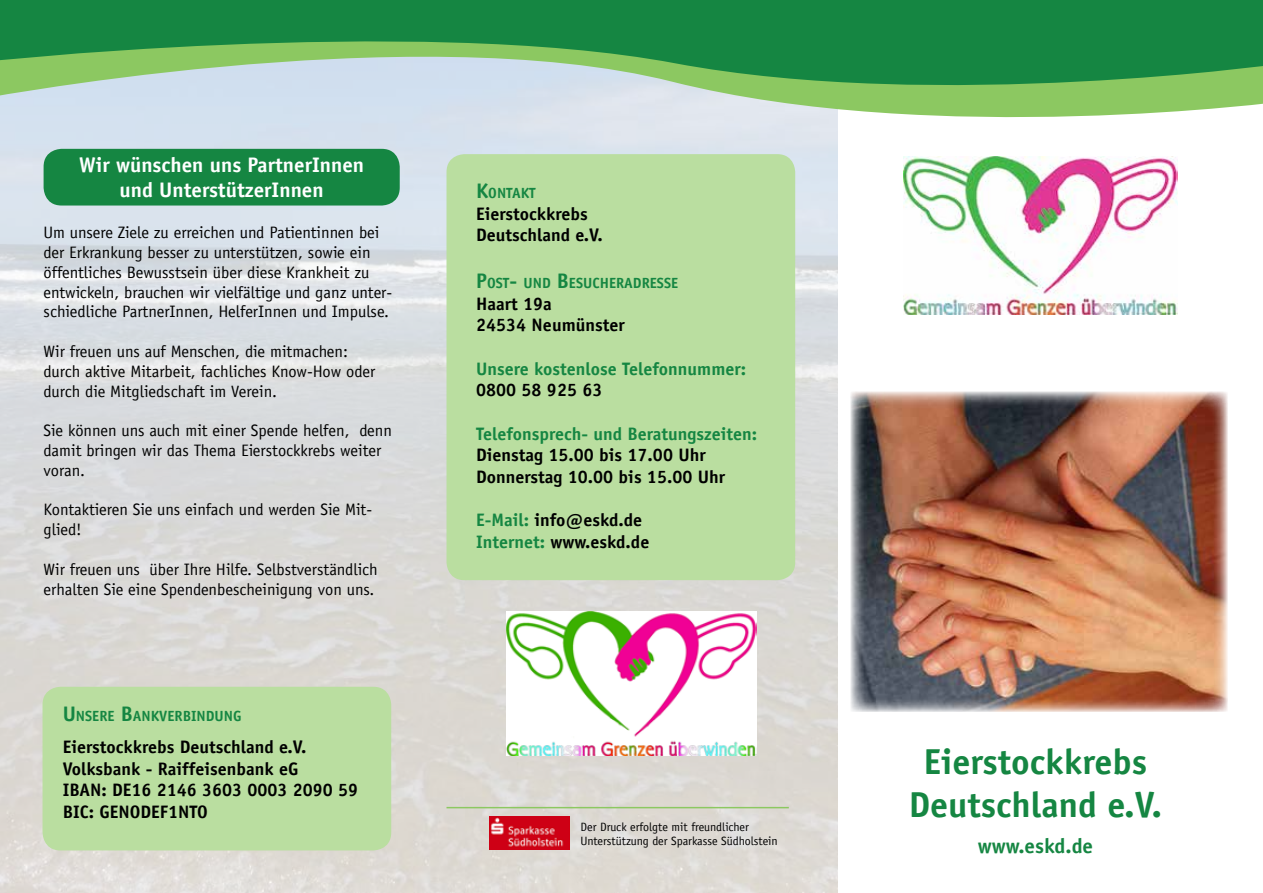
<style>
.page{position:relative;width:1263px;height:893px;background:#fff}
.page>*{position:absolute;margin:0;border:0;box-sizing:border-box;transform-origin:0 0}
.t1{font:700 36px/43.2px "Officina Sans";color:#158642;text-align:center}
.t2{font:700 21px/25.2px "Officina Sans";color:#fff;text-align:center}
.t3{font:700 21px "Officina Sans";color:#158642}
.t4{font:700 18px/21.6px "Officina Sans";color:#000}
.t5{font:700 18px "Officina Sans";color:#158642}
.t6{font:16.5px/19.8px "Officina Sans";color:#000}
.t7{font:700 14.7px "Officina Sans";color:#158642}
.t8{font:12px/14.4px "Officina Sans";color:#000}
.s1{font-size:21px}
.s2{color:#158642}
</style>
<div class="page">
<img style="left:0;top:148px;width:838px;height:745px">
<div style="left:44px;top:149px;width:356px;height:57px;background:#158642;border-radius:18px"></div>
<img style="left:903px;top:156px;width:275px;height:158px">
<svg style="left:0;top:112px;width:1165px;height:36px;fill:#dbe3ef"></svg>
<svg style="left:0;top:0;width:1263px;height:112px;background:#5aa870"></svg>
<div style="left:446px;top:154px;width:349px;height:426px;background:#badea0;border-radius:18px"></div>
<div style="left:43px;top:687px;width:348px;height:163px;background:#badea0;border-radius:18px"></div>
<img style="left:850px;top:392px;width:377px;height:320px">
<img style="left:507px;top:612px;width:249px;height:143px">
<img style="left:489px;top:817px;width:80px;height:32px">
<hr style="left:446px;top:807px;width:343px;height:1px;background:#8cc861">
<p class="t2" style="left:79px;top:152px;width:287px">Wir wünschen uns PartnerInnen und UnterstützerInnen</p>
<p class="t6" style="left:44px;top:223px;width:350px">Um unsere Ziele zu erreichen und Patientinnen bei der Erkrankung besser zu unterstützen, sowie ein öffentliches Bewusstsein über diese Krankheit zu entwickeln, brauchen wir vielfältige und ganz unter&shy;schiedliche PartnerInnen, HelferInnen und Impulse.</p>
<p class="t6" style="left:44px;top:342px;width:333px">Wir freuen uns auf Menschen, die mitmachen: durch aktive Mitarbeit, fachliches Know-How oder durch die Mitgliedschaft im Verein.</p>
<p class="t6" style="left:44px;top:421px;width:350px">Sie können uns auch mit einer Spende helfen, denn damit bringen wir das Thema Eierstockkrebs weiter voran.</p>
<p class="t6" style="left:44px;top:500px;width:330px">Kontaktieren Sie uns einfach und werden Sie Mit&shy;glied!</p>
<p class="t6" style="left:44px;top:559px;width:336px">Wir freuen uns über Ihre Hilfe. Selbstverständlich erhalten Sie eine Spendenbescheinigung von uns.</p>
<p class="t7" style="left:63px;top:706px;width:180px"><span class="s1">U</span> NSERE <span class="s1">B</span>ANKVERBINDUNG</p>
<p class="t4" style="left:63px;top:736px;width:297px">Eierstockkrebs Deutschland e.V.<br>Volksbank - Raiffeisenbank eG<br>IBAN: DE16 2146 3603 0003 2090 59<br>BIC: GENODEF1NTO</p>
<p class="t7" style="left:476px;top:184px;width:61px"><span class="s1">K</span>ONTAKT</p>
<p class="t4" style="left:476px;top:203px;width:128px">Eierstockkrebs<br>Deutschland e.V.</p>
<p class="t7" style="left:476px;top:274px;width:203px"><span class="s1">P</span>OST<span class="s1">-</span> UND <span class="s1">B</span>ESUCHERADRESSE</p>
<p class="t4" style="left:476px;top:293px;width:150px">Haart 19a<br>24534 Neumünster</p>
<p class="t5" style="left:476px;top:357px;width:271px">Unsere kostenlose Telefonnummer:</p>
<p class="t4" style="left:476px;top:379px;width:128px">0800 58 925 63</p>
<p class="t5" style="left:476px;top:422px;width:282px">Telefonsprech- und Beratungszeiten:</p>
<p class="t4" style="left:476px;top:444px;width:250px">Dienstag 15.00 bis 17.00 Uhr<br>Donnerstag 10.00 bis 15.00 Uhr</p>
<p class="t4" style="left:476px;top:509px;width:175px"><span class="s2">E-Mail:</span> info@eskd.de<br><span class="s2">Internet:</span> www.eskd.de</p>
<p class="t8" style="left:580px;top:820px;width:199px">Der Druck erfolgte mit freundlicher<br>Unterstützung der Sparkasse Südholstein</p>
<h1 class="t1" style="left:909px;top:739px;width:255px">Eierstockkrebs<br>Deutschland e.V.</h1>
<p class="t3" style="left:978px;top:832px;width:117px">www.eskd.de</p>
</div>
